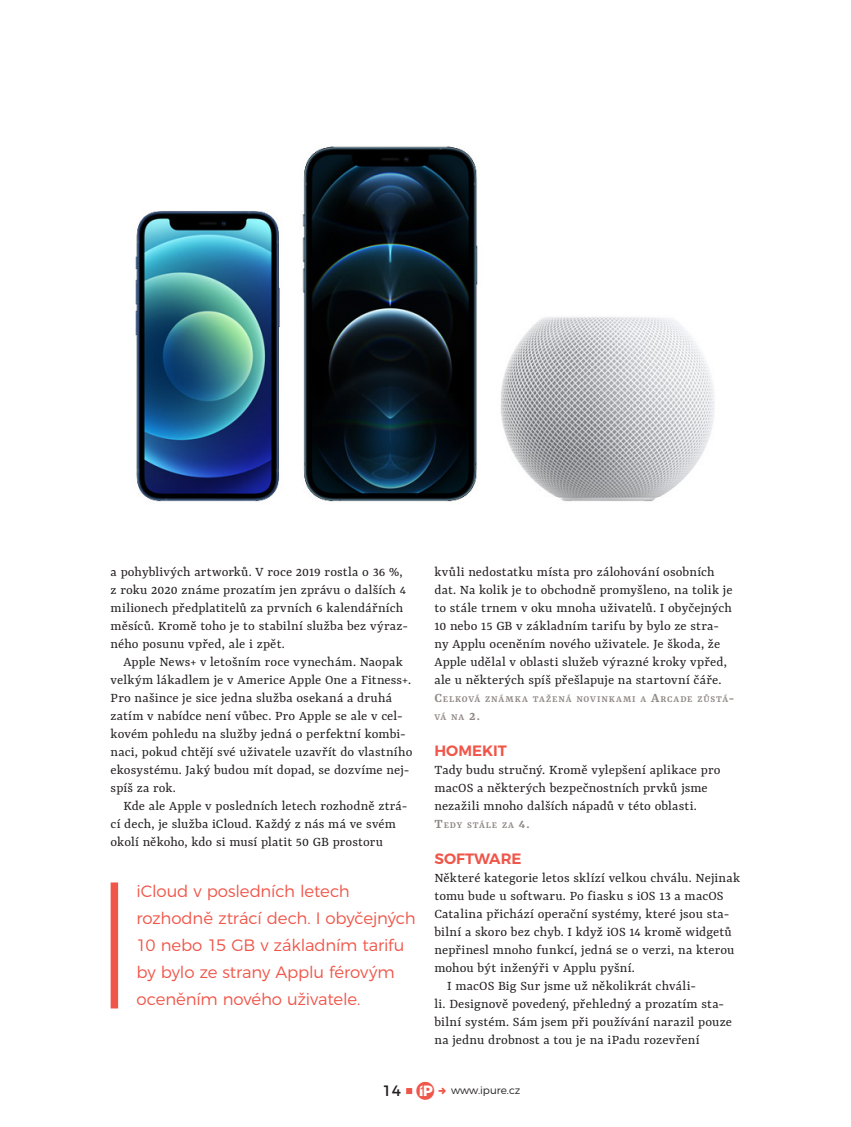
<style>
.page{position:relative;width:851px;height:1127px;background:#fff}
.page>*{position:absolute;margin:0;border:0;box-sizing:border-box;transform-origin:0 0}
.t1{font:300 16.5px/27px "Montserrat";letter-spacing:-.01em;color:#f05549}
.t2{font:600 15px "Montserrat";color:#f05549}
.t3{font:15px "Montserrat";color:#231f20}
.t4{font:14.4px/18px "Yrsa";letter-spacing:.01em;color:#231f20}
.t5{font:300 10.5px "Montserrat";color:#231f20}
.t6{font:600 10.05px/18px "Yrsa";letter-spacing:.085em;color:#8f8784}
.s1{font-size:14.4px}
.s2{font-family:"i Pure";font-size:25.5px;color:#f05549}
</style>
<div class="page">
<img style="left:135px;top:146px;width:580px;height:356px">
<div style="left:111px;top:882px;width:7px;height:126px;background:#f05549"></div>
<svg style="left:406px;top:1088px;width:6px;height:6px"></svg>
<p class="t4" style="left:111px;top:563px;width:299px">a pohyblivých artworků. V roce 2019 rostla o 36 %, z roku 2020 známe prozatím jen zprávu o dalších 4 milionech předplatitelů za prvních 6 kalendářních měsíců. Kromě toho je to stabilní služba bez výraz&shy;ného posunu vpřed, ale i zpět.</p>
<p class="t4" style="left:111px;top:653px;width:303px;text-indent:13px">Apple News+ v letošním roce vynechám. Naopak velkým lákadlem je v Americe Apple One a Fitness+.<br>Pro našince je sice jedna služba osekaná a druhá zatím v nabídce není vůbec. Pro Apple se ale v cel&shy;kovém pohledu na služby jedná o perfektní kombi&shy;naci, pokud chtějí své uživatele uzavřít do vlastního ekosystému. Jaký budou mít dopad, se dozvíme nej&shy;spíš za rok.</p>
<p class="t4" style="left:111px;top:797px;width:298px;text-indent:13px">Kde ale Apple v posledních letech rozhodně ztrá&shy;cí dech, je služba iCloud. Každý z nás má ve svém okolí někoho, kdo si musí platit 50 GB prostoru</p>
<p class="t1" style="left:136px;top:876px;width:280px">iCloud v posledních letech rozhodně ztrácí dech. I obyčejných<br>10 nebo 15 GB v základním tarifu by bylo ze strany Applu férovým oceněním nového uživatele.</p>
<p class="t4" style="left:434px;top:563px;width:299px">kvůli nedostatku místa pro zálohování osobních dat. Na kolik je to obchodně promyšleno, na tolik je to stále trnem v oku mnoha uživatelů. I obyčejných 10 nebo 15 GB v základním tarifu by bylo ze stra&shy;ny Applu oceněním nového uživatele. Je škoda, že Apple udělal v oblasti služeb výrazné kroky vpřed, ale u některých spíš přešlapuje na startovní čáře.</p>
<p class="t6" style="left:434px;top:690px;width:301px"><span class="s1">C</span>elková známka tažená novinkami a <span class="s1">A</span>rcade zůstá&shy;vá na <span class="s1">2.</span></p>
<p class="t2" style="left:434px;top:738px;width:74px">HOMEKIT</p>
<p class="t4" style="left:434px;top:761px;width:287px">Tady budu stručný. Kromě vylepšení aplikace pro macOS a některých bezpečnostních prvků jsme nezažili mnoho dalších nápadů v této oblasti.</p>
<p class="t6" style="left:434px;top:816px;width:97px"><span class="s1">T</span>edy stále za <span class="s1">4.</span></p>
<p class="t2" style="left:434px;top:846px;width:89px">SOFTWARE</p>
<p class="t4" style="left:434px;top:869px;width:307px">Některé kategorie letos sklízí velkou chválu. Nejinak</p>
<p class="t4" style="left:434px;top:887px;width:290px">tomu bude u softwaru. Po fiasku s iOS 13 a macOS</p>
<p class="t4" style="left:434px;top:905px;width:296px">Catalina přichází operační systémy, které jsou sta-</p>
<p class="t4" style="left:434px;top:923px;width:299px">bilní a skoro bez chyb. I když iOS 14 kromě widgetů</p>
<p class="t4" style="left:434px;top:941px;width:301px">nepřinesl mnoho funkcí, jedná se o verzi, na kterou</p>
<p class="t4" style="left:434px;top:959px;width:202px">mohou být inženýři v Applu pyšní.</p>
<p class="t4" style="left:447px;top:977px;width:250px">I macOS Big Sur jsme už několikrát chváli-</p>
<p class="t4" style="left:434px;top:995px;width:291px">li. Designově povedený, přehledný a prozatím sta-</p>
<p class="t4" style="left:434px;top:1013px;width:299px">bilní systém. Sám jsem při používání narazil pouze</p>
<p class="t4" style="left:434px;top:1031px;width:266px">na jednu drobnost a tou je na iPadu rozevření</p>
<p class="t3" style="left:382px;top:1079px;width:53px">14 <span class="s2">C</span></p>
<p class="t5" style="left:451px;top:1082px;width:71px">www.ipure.cz</p>
</div>
